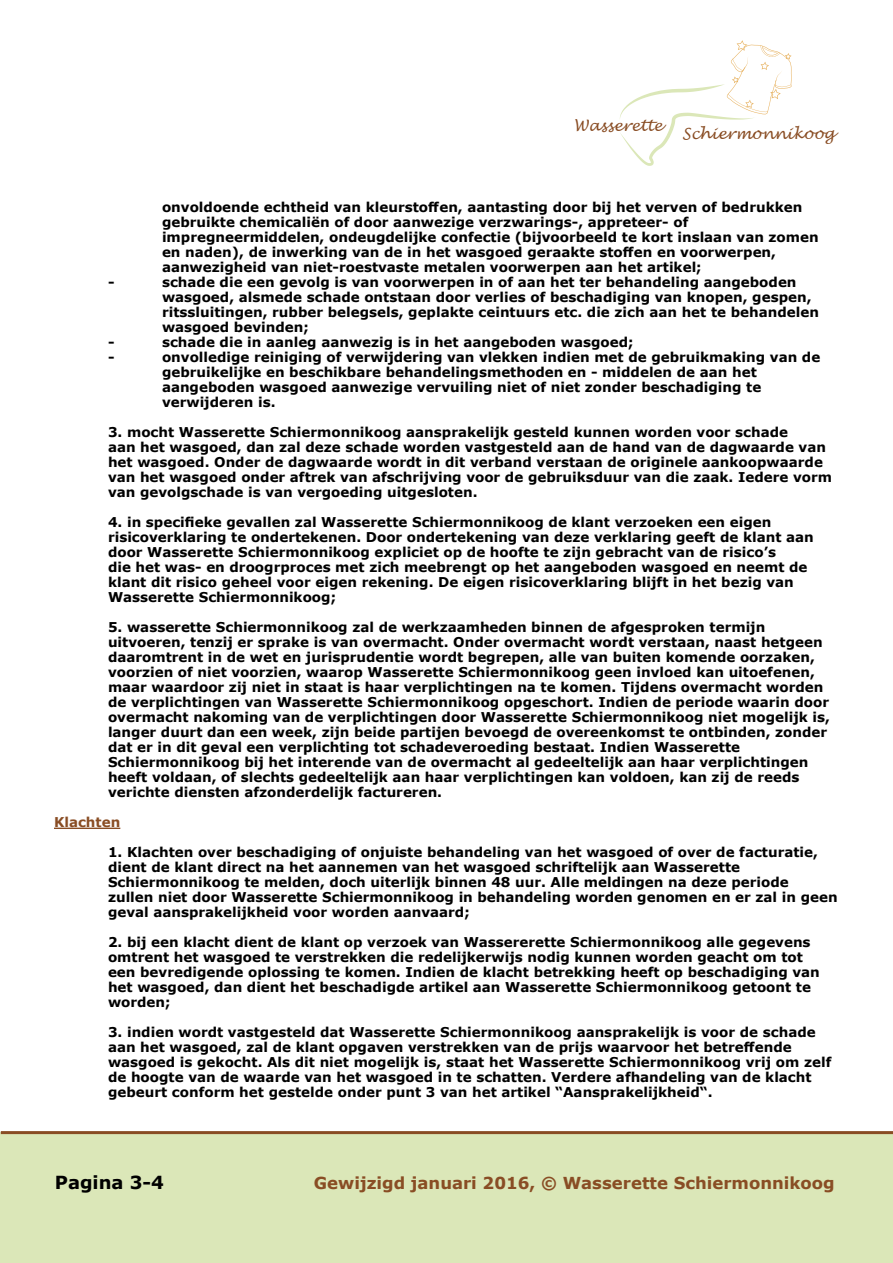
<style>
.page{position:relative;width:893px;height:1263px;background:#fff}
.page>*{position:absolute;margin:0;border:0;box-sizing:border-box;transform-origin:0 0}
.t1{font:700 18px "Verdana";color:#000}
.t2{font:700 16.5px "Verdana";color:#894d24}
.t3{font:italic 15.3px "Lucida Handwriting";color:#894d24}
.t4{font:700 13.5px/15px "Verdana";color:#000}
.t5{font:700 13.5px "Verdana";color:#894d24}
</style>
<div class="page">
<div style="left:1px;top:1132px;width:892px;height:131px;background:#dbe7b8"></div>
<hr style="left:1px;top:1131px;width:892px;height:3px;background:#894d24">
<hr style="left:54px;top:828px;width:66px;height:1px;background:#894d24">
<svg style="left:619px;top:40px;width:173px;height:126px"></svg>
<p class="t3" style="left:574px;top:116px;width:90px">Wasserette</p>
<p class="t3" style="left:682px;top:125px;width:154px">Schiermonnikoog</p>
<p class="t4" style="left:162px;top:200px;width:658px">onvoldoende echtheid van kleurstoffen, aantasting door bij het verven of bedrukken gebruikte chemicaliën of door aanwezige verzwarings-, appreteer- of impregneermiddelen, ondeugdelijke confectie (bijvoorbeeld te kort inslaan van zomen en naden), de inwerking van de in het wasgoed geraakte stoffen en voorwerpen, aanwezigheid van niet-roestvaste metalen voorwerpen aan het artikel;</p>
<p class="t4" style="left:108px;top:275px;width:8px">-</p>
<p class="t4" style="left:162px;top:275px;width:658px">schade die een gevolg is van voorwerpen in of aan het ter behandeling aangeboden wasgoed, alsmede schade ontstaan door verlies of beschadiging van knopen, gespen, ritssluitingen, rubber belegsels, geplakte ceintuurs etc. die zich aan het te behandelen wasgoed bevinden;</p>
<p class="t4" style="left:108px;top:335px;width:8px">-</p>
<p class="t4" style="left:162px;top:335px;width:473px">schade die in aanleg aanwezig is in het aangeboden wasgoed;</p>
<p class="t4" style="left:108px;top:350px;width:8px">-</p>
<p class="t4" style="left:162px;top:350px;width:660px">onvolledige reiniging of verwijdering van vlekken indien met de gebruikmaking van de gebruikelijke en beschikbare behandelingsmethoden en - middelen de aan het aangeboden wasgoed aanwezige vervuiling niet of niet zonder beschadiging te verwijderen is.</p>
<p class="t4" style="left:108px;top:425px;width:726px">3. mocht Wasserette Schiermonnikoog aansprakelijk gesteld kunnen worden voor schade<br>aan het wasgoed, dan zal deze schade worden vastgesteld aan de hand van de dagwaarde van het wasgoed. Onder de dagwaarde wordt in dit verband verstaan de originele aankoopwaarde van het wasgoed onder aftrek van afschrijving voor de gebruiksduur van die zaak. Iedere vorm van gevolgschade is van vergoeding uitgesloten.</p>
<p class="t4" style="left:108px;top:515px;width:707px">4. in specifieke gevallen zal Wasserette Schiermonnikoog de klant verzoeken een eigen risicoverklaring te ondertekenen. Door ondertekening van deze verklaring geeft de klant aan door Wasserette Schiermonnikoog expliciet op de hoofte te zijn gebracht van de risico’s<br>die het was- en droogrproces met zich meebrengt op het aangeboden wasgoed en neemt de klant dit risico geheel voor eigen rekening. De eigen risicoverklaring blijft in het bezig van Wasserette Schiermonnikoog;</p>
<p class="t4" style="left:108px;top:620px;width:723px">5. wasserette Schiermonnikoog zal de werkzaamheden binnen de afgesproken termijn uitvoeren, tenzij er sprake is van overmacht. Onder overmacht wordt verstaan, naast hetgeen daaromtrent in de wet en jurisprudentie wordt begrepen, alle van buiten komende oorzaken, voorzien of niet voorzien, waarop Wasserette Schiermonnikoog geen invloed kan uitoefenen, maar waardoor zij niet in staat is haar verplichtingen na te komen. Tijdens overmacht worden de verplichtingen van Wasserette Schiermonnikoog opgeschort. Indien de periode waarin door overmacht nakoming van de verplichtingen door Wasserette Schiermonnikoog niet mogelijk is, langer duurt dan een week, zijn beide partijen bevoegd de overeenkomst te ontbinden, zonder dat er in dit geval een verplichting tot schadeveroeding bestaat. Indien Wasserette Schiermonnikoog bij het interende van de overmacht al gedeeltelijk aan haar verplichtingen heeft voldaan, of slechts gedeeltelijk aan haar verplichtingen kan voldoen, kan zij de reeds verichte diensten afzonderdelijk factureren.</p>
<p class="t5" style="left:54px;top:813px;width:68px">Klachten</p>
<p class="t4" style="left:108px;top:845px;width:731px">1. Klachten over beschadiging of onjuiste behandeling van het wasgoed of over de facturatie, dient de klant direct na het aannemen van het wasgoed schriftelijk aan Wasserette Schiermonnikoog te melden, doch uiterlijk binnen 48 uur. Alle meldingen na deze periode<br>zullen niet door Wasserette Schiermonnikoog in behandeling worden genomen en er zal in geen geval aansprakelijkheid voor worden aanvaard;</p>
<p class="t4" style="left:108px;top:935px;width:713px">2. bij een klacht dient de klant op verzoek van Wassererette Schiermonnikoog alle gegevens omtrent het wasgoed te verstrekken die redelijkerwijs nodig kunnen worden geacht om tot een bevredigende oplossing te komen. Indien de klacht betrekking heeft op beschadiging van het wasgoed, dan dient het beschadigde artikel aan Wasserette Schiermonnikoog getoont te worden;</p>
<p class="t4" style="left:108px;top:1025px;width:725px">3. indien wordt vastgesteld dat Wasserette Schiermonnikoog aansprakelijk is voor de schade aan het wasgoed, zal de klant opgaven verstrekken van de prijs waarvoor het betreffende wasgoed is gekocht. Als dit niet mogelijk is, staat het Wasserette Schiermonnikoog vrij om zelf de hoogte van de waarde van het wasgoed in te schatten. Verdere afhandeling van de klacht gebeurt conform het gestelde onder punt 3 van het artikel “Aansprakelijkheid“.</p>
<h1 class="t1" style="left:55px;top:1169px;width:111px">Pagina 3-4</h1>
<p class="t2" style="left:314px;top:1171px;width:522px">Gewijzigd januari 2016, © Wasserette Schiermonnikoog</p>
</div>
